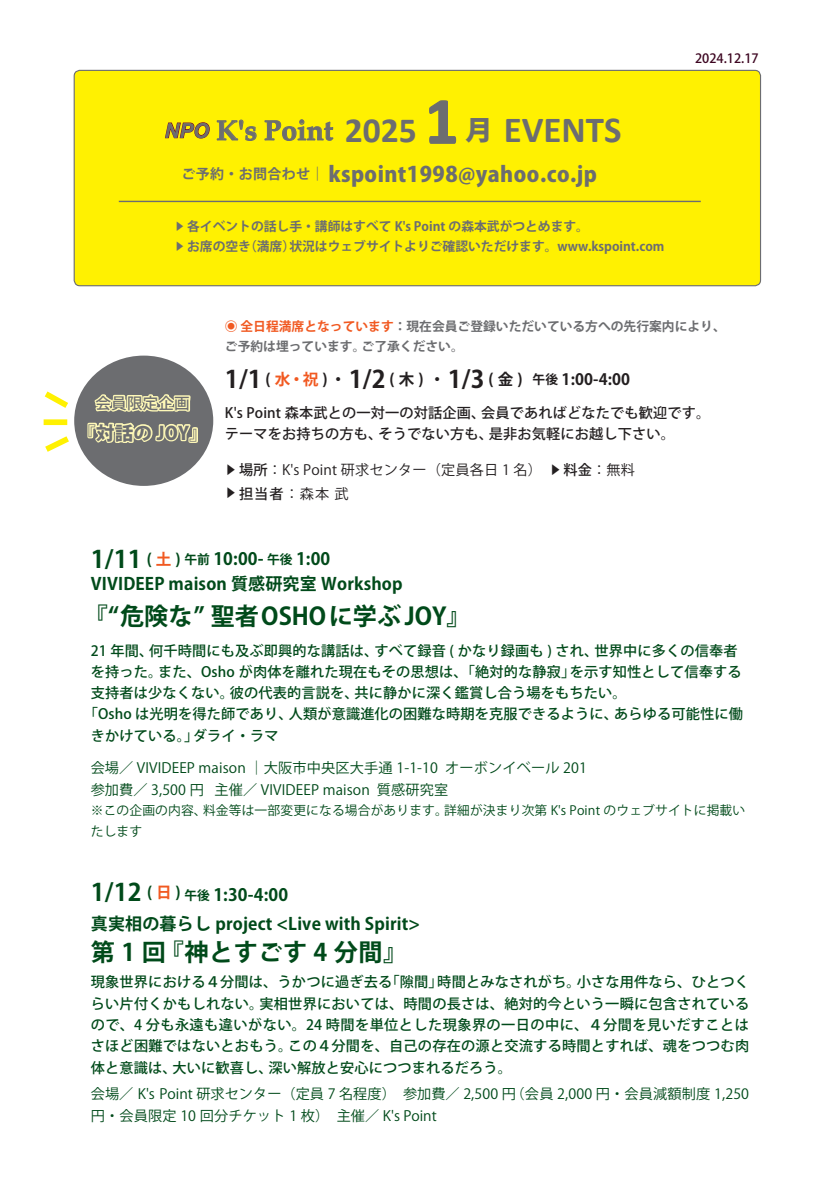
<style>
.page{position:relative;width:840px;height:1191px;background:#fff}
.page>*{position:absolute;margin:0;border:0;box-sizing:border-box;transform-origin:0 0}
.t1{font:700 36.8px "Calibri";color:#6c6d70}
.t2{font:700 28.2px "Palatino";color:#6c6d70}
.t3{font:700 24px "Koz Go Pro";color:#004a1a}
.t4{font:800 21.2px "Koz Go Pro";letter-spacing:.02em;color:#6c6d70}
.t5{font:800 18.4px "Koz Go Pro";letter-spacing:.01em;color:#6c6d70}
.t6{font:700 17px/24.8px "Koz Go Pro";letter-spacing:.01em;color:#004a1a}
.t7{font:700 15.6px "Koz Go Pro";color:#231f20}
.t8{font:500 15.6px "Koz Go Pro";letter-spacing:.01em;color:#6c6d70}
.t9{font:500 14.2px/21.2px "Koz Go Pro";letter-spacing:.01em;color:#004a1a;text-align:justify}
.t10{font:14.2px/21.2px "Koz Go Pro";letter-spacing:.01em;color:#004a1a}
.t11{font:500 14.2px/21.2px "Koz Go Pro";letter-spacing:.01em;color:#231f20}
.t12{font:14.2px/23.4px "Koz Go Pro";letter-spacing:.01em;color:#231f20}
.t13{font:700 12.8px/19.8px "Koz Go Pro";color:#6c6d70}
.t14{font:12.8px/21.2px "Koz Go Pro";letter-spacing:.01em;color:#004a1a}
.t15{font:500 12.8px "Koz Go Pro";color:#3d0621}
.s1{font-size:35.4px}
.s2{font-size:66.6px}
.s3{font-family:"Koz Go Pro";font-weight:800;font-size:27px}
.s4{font-weight:700;font-size:14px}
.s5{font-family:"Arial";font-style:italic;font-size:20.6px}
.s6{font-size:10px}
.s7{font-weight:500}
.s8{color:#f15921}
.s9{font-size:24px}
.s10{font-size:12.8px}
.s11{font-weight:500;font-size:11.4px}
.s12{font-size:15.6px}
.s13{font-size:15.6px;color:#f15921}
</style>
<div class="page">
<div style="left:74px;top:70px;width:686px;height:216px;background:#fff101;border-radius:6px"></div>
<div style="left:74px;top:70px;width:686px;height:216px;border:1px solid #6c6d70;border-radius:6px"></div>
<hr style="left:119px;top:201px;width:581px;height:1px;background:#6c6d70">
<div style="left:74px;top:355px;width:139px;height:131px;background:#6c6d70;border-radius:50%"></div>
<svg style="left:429px;top:100px;width:27px;height:44px"></svg>
<svg style="left:165px;top:123px;width:44px;height:15px"></svg>
<svg style="left:217px;top:119px;width:39px;height:22px"></svg>
<svg style="left:264px;top:119px;width:69px;height:22px"></svg>
<svg style="left:84px;top:379px;width:107px;height:33px"></svg>
<svg style="left:87px;top:422px;width:111px;height:21px"></svg>
<div style="left:44px;top:419px;width:23px;height:6px;background:#fff101"></div>
<svg style="left:45px;top:436px;width:24px;height:16px"></svg>
<svg style="left:44px;top:391px;width:24px;height:17px"></svg>
<h1 class="t1" style="left:345px;top:107px;width:278px"><span class="s1">2025</span> <span class="s2">1</span> <span class="s3">月</span> EVENTS</h1>
<h3 class="t4" style="left:181px;top:160px;width:416px"><span class="s4">ご予約・お問合わせ｜</span> kspoint1998@yahoo.co.jp</h3>
<h2 class="t2" style="left:164px;top:106px;width:170px"><span class="s5">NPO</span> K's Point</h2>
<p class="t13" style="left:174px;top:217px;width:491px"><span class="s6">▶</span> 各イベントの話し手・講師はすべて K's Point の森本武がつとめます。<br><span class="s6">▶</span> お席の空き（満席）状況はウェブサイトよりご確認いただけます。www.kspoint.com</p>
<p class="t15" style="left:694px;top:50px;width:65px">2024.12.17</p>
<p class="t8" style="left:95px;top:393px;width:96px">会員限定企画</p>
<p class="t5" style="left:78px;top:421px;width:131px"><span class="s7">『</span>対話の JOY<span class="s7">』</span></p>
<p class="t13" style="left:225px;top:318px;width:502px"><span class="s8">◉ 全日程満席となっています</span>：現在会員ご登録いただいている方への先行案内により、ご予約は埋っています。ご了承ください。</p>
<p class="t7" style="left:225px;top:369px;width:406px"><span class="s9">1/1</span> ( <span class="s8">水・祝</span> ) ・ <span class="s9">1/2</span> ( 木 ) ・ <span class="s9">1/3</span> ( 金 ) <span class="s10">午後</span> 1:00-4:00</p>
<p class="t11" style="left:225px;top:402px;width:486px">K's Point 森本武との一対一の対話企画、会員であればどなたでも歓迎です。テーマをお持ちの方も、そうでない方も、是非お気軽にお越し下さい。</p>
<p class="t12" style="left:225px;top:458px;width:411px"><span class="s11">▶</span> <span class="s7">場所</span>：K's Point 研求センター（定員各日 1 名）　<span class="s11">▶</span> <span class="s7">料金</span>：無料<span class="s11">▶</span> <span class="s7">担当者</span>：森本 武</p>
<p class="t6" style="left:91px;top:548px;width:313px"><span class="s9">1/11</span> <span class="s12">(</span> <span class="s13">土</span> <span class="s12">)</span> <span class="s10">午前</span> 10:00- <span class="s10">午後</span> 1:00<br>VIVIDEEP maison 質感研究室 Workshop</p>
<h3 class="t3" style="left:84px;top:600px;width:388px">『“危険な” 聖者OSHOに学ぶ JOY』</h3>
<p class="t9" style="left:91px;top:640px;width:647px">21 年間、何千時間にも及ぶ即興的な講話は、すべて録音 ( かなり録画も ) され、世界中に多くの信奉者</p>
<p class="t9" style="left:91px;top:662px;width:652px">を持った。また、Osho が肉体を離れた現在もその思想は、「絶対的な静寂」を示す知性として信奉する</p>
<p class="t9" style="left:91px;top:683px;width:537px">支持者は少なくない。彼の代表的言説を、共に静かに深く鑑賞し合う場をもちたい。</p>
<p class="t9" style="left:84px;top:704px;width:660px">「Osho は光明を得た師であり、人類が意識進化の困難な時期を克服できるように、あらゆる可能性に働</p>
<p class="t9" style="left:91px;top:725px;width:189px">きかけている。」ダライ・ラマ</p>
<p class="t10" style="left:91px;top:758px;width:497px">会場／ VIVIDEEP maison ｜大阪市中央区大手通 1-1-10 オーボンイベール 201参加費／ 3,500 円 主催／ VIVIDEEP maison 質感研究室</p>
<p class="t14" style="left:91px;top:799px;width:655px">※この企画の内容、料金等は一部変更になる場合があります。詳細が決まり次第 K's Point のウェブサイトに掲載いたします</p>
<p class="t6" style="left:91px;top:882px;width:330px;line-height:28.4px"><span class="s9">1/12</span> <sup>(</sup> <sup>日</sup> <sup>)</sup> <span class="s10">午後</span> 1:30-4:00<br>真実相の暮らし project &lt;Live with Spirit&gt;</p>
<h3 class="t3" style="left:91px;top:936px;width:318px">第 1 回 『神とすごす 4 分間』</h3>
<p class="t9" style="left:91px;top:972px;width:659px">現象世界における４分間は、うかつに過ぎ去る「隙間」時間とみなされがち。小さな用件なら、ひとつくらい片付くかもしれない。実相世界においては、時間の長さは、絶対的今という一瞬に包含されているので、4 分も永遠も違いがない。24 時間を単位とした現象界の一日の中に、４分間を見いだすことはさほど困難ではないとおもう。この４分間を、自己の存在の源と交流する時間とすれば、魂をつつむ肉体と意識は、大いに歓喜し、深い解放と安心につつまれるだろう。</p>
<p class="t10" style="left:91px;top:1084px;width:659px">会場／ K's Point 研求センター（定員 7 名程度）　参加費／ 2,500 円（会員 2,000 円・会員減額制度 1,250円・会員限定 10 回分チケット 1 枚）　主催／ K's Point</p>
</div>
